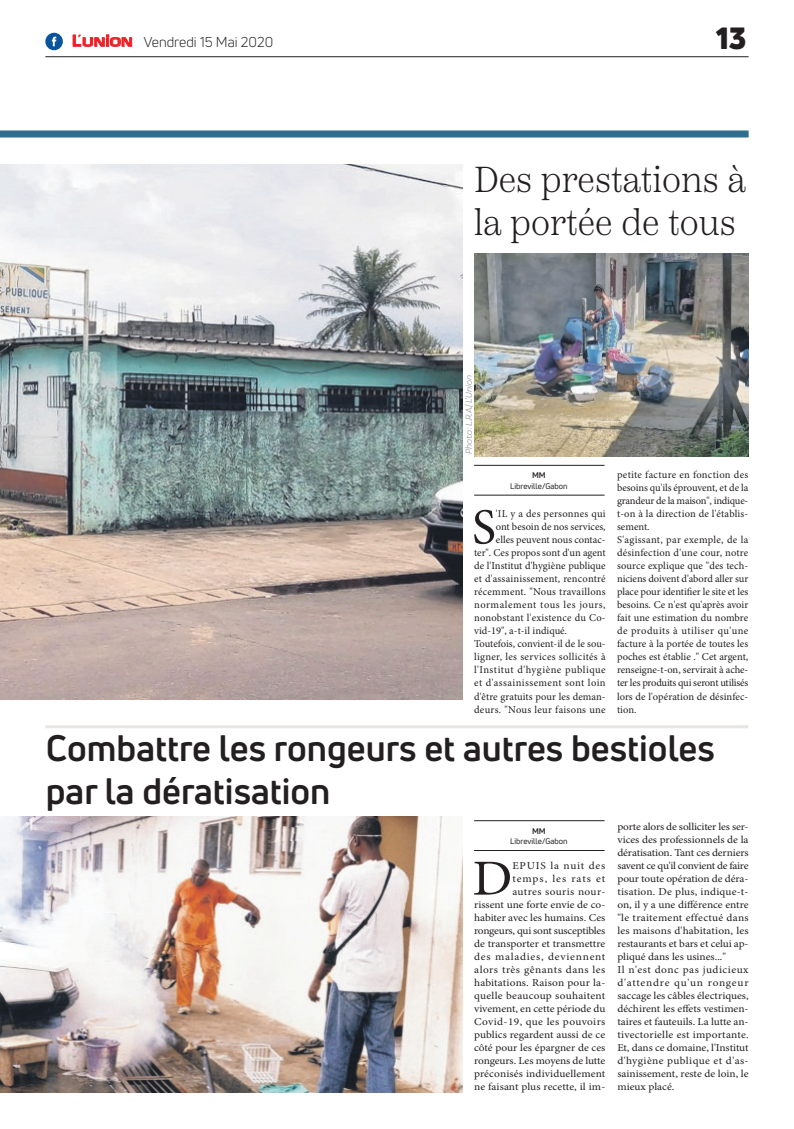
<style>
.page{position:relative;width:794px;height:1129px;background:#fff}
.page>*{position:absolute;margin:0;border:0;box-sizing:border-box;transform-origin:0 0}
.t1{font:50.5px "Minion Pro";color:#231f20}
.t2{font:50.5px "Minion Pro";color:#231f20;scale:1.08 1}
.t3{font:700 36px/43.2px "Uni Neue";color:#231f20}
.t4{font:300 36px/43.2px "Scotch Text";color:#231f20;scale:.94 1}
.t5{font:900 30px "Uni Neue";color:#231f20}
.t6{font:14px "Uni Neue";color:#231f20}
.t7{font:10.5px/13px "Minion Pro";letter-spacing:.005em;color:#231f20;text-align:right;scale:1.08 1}
.t8{font:10.5px/13px "Minion Pro";letter-spacing:.005em;color:#231f20}
.t9{font:10.5px "Minion Pro";letter-spacing:.025em;color:#231f20}
.t10{font:10.5px "Minion Pro";letter-spacing:.03em;color:#231f20}
.t11{font:10.5px "Minion Pro";letter-spacing:.045em;color:#231f20}
.t12{font:10.5px "Minion Pro";letter-spacing:.04em;color:#231f20}
.t13{font:10.5px "Minion Pro";letter-spacing:.05em;color:#231f20}
.t14{font:italic 9px "Praktika";color:#818386}
.t15{font:8px "Uni Neue";color:#231f20}
.t16{font:700 8px "Uni Neue";color:#231f20}
.s1{font-family:"Eurostile";font-weight:600;font-size:15px;color:#ee1d23}
.s2{font-family:"Eurostile";font-weight:600;font-size:11.4px;color:#ee1d23}
</style>
<div class="page">
<hr style="left:45px;top:56px;width:703px;height:1px;background:#231f20">
<div style="left:0;top:130px;width:748px;height:7px;background:#2f6e8c"></div>
<svg style="left:72px;top:34px;width:60px;height:13px"></svg>
<div style="left:45px;top:33px;width:18px;height:17px;background:#08549e;border-radius:50%"></div>
<svg style="left:52px;top:37px;width:4px;height:9px"></svg>
<img style="left:0;top:164px;width:463px;height:535px">
<hr style="left:474px;top:494px;width:130px;height:1px;background:#231f20">
<hr style="left:474px;top:465px;width:130px;height:1px;background:#231f20">
<img style="left:474px;top:253px;width:274px;height:203px">
<hr style="left:474px;top:849px;width:130px;height:1px;background:#231f20">
<hr style="left:474px;top:820px;width:130px;height:1px;background:#231f20">
<hr style="left:45px;top:725px;width:703px;height:3px;background:#e8e6e0">
<img style="left:0;top:816px;width:463px;height:275px">
<h3 class="t6" style="left:72px;top:33px;width:203px"><span class="s1">L</span><span class="s2">UNION</span> Vendredi 15 Mai 2020</h3>
<h3 class="t5" style="left:716px;top:17px;width:32px">13</h3>
<h2 class="t4" style="left:474px;top:158px;width:290px">Des prestations à la portée de tous</h2>
<p class="t14" style="left:462px;top:454px;width:80px;rotate:-90deg">Photo : L.R.A./ L’Union</p>
<p class="t16" style="left:532px;top:470px;width:15px">MM</p>
<p class="t15" style="left:510px;top:481px;width:59px">Libreville/Gabon</p>
<h1 class="t1" style="left:472px;top:493px;width:25px">S</h1>
<p class="t9" style="left:496px;top:507px;width:111px">'IL y a des personnes qui</p>
<p class="t8" style="left:496px;top:520px;width:111px">ont besoin de nos services,</p>
<p class="t8" style="left:496px;top:533px;width:111px">elles peuvent nous contac-</p>
<p class="t8" style="left:474px;top:546px;width:133px">ter". Ces propos sont d'un agent</p>
<p class="t8" style="left:474px;top:559px;width:133px">de l'Institut d'hygiène publique</p>
<p class="t8" style="left:474px;top:572px;width:133px">et d'assainissement, rencontré</p>
<p class="t9" style="left:474px;top:585px;width:133px">récemment. "Nous travaillons</p>
<p class="t13" style="left:474px;top:598px;width:133px">normalement tous les jours,</p>
<p class="t8" style="left:474px;top:611px;width:133px">nonobstant l'existence du Co-</p>
<p class="t8" style="left:474px;top:624px;width:94px">vid-19", a-t-il indiqué.</p>
<p class="t8" style="left:474px;top:637px;width:133px">Toutefois, convient-il de le sou-</p>
<p class="t10" style="left:474px;top:650px;width:133px">ligner, les services sollicités à</p>
<p class="t11" style="left:474px;top:663px;width:133px">l'Institut d'hygiène publique</p>
<p class="t12" style="left:474px;top:676px;width:133px">et d'assainissement sont loin</p>
<p class="t8" style="left:474px;top:689px;width:133px">d'être gratuits pour les deman-</p>
<p class="t9" style="left:474px;top:702px;width:133px">deurs. "Nous leur faisons une</p>
<p class="t8" style="left:617px;top:468px;width:133px">petite facture en fonction des besoins qu'ils éprouvent, et de la grandeur de la maison", indique&shy;t-on à la direction de l'établis&shy;sement.<br>S'agissant, par exemple, de la désinfection d'une cour, notre source explique que "des tech&shy;niciens doivent d'abord aller sur place pour identifier le site et les besoins. Ce n'est qu'après avoir fait une estimation du nombre de produits à utiliser qu'une facture à la portée de toutes les poches est établie ." Cet argent, renseigne-t-on, servirait à ache&shy;ter les produits qui seront utilisés lors de l'opération de désinfec&shy;tion.</p>
<h2 class="t3" style="left:46px;top:725px;width:670px">Combattre les rongeurs et autres bestioles par la dératisation</h2>
<p class="t16" style="left:532px;top:825px;width:15px">MM</p>
<p class="t15" style="left:510px;top:836px;width:59px">Libreville/Gabon</p>
<p class="t7" style="left:617px;top:819px;width:123px;text-align:left">porte alors de solliciter les ser&shy;vices des professionnels de la dératisation. Tant ces derniers savent ce qu'il convient de faire pour toute opération de déra&shy;tisation. De plus, indique-t&shy;on, il y a une différence entre "le traitement effectué dans les maisons d'habitation, les restaurants et bars et celui ap&shy;pliqué dans les usines..."<br>Il n'est donc pas judicieux d'attendre qu'un rongeur saccage les câbles électriques, déchirent les effets vestimen&shy;taires et fauteuils. La lutte an&shy;tivectorielle est importante.<br>Et, dans ce domaine, l'Institut d'hygiène publique et d'as&shy;sainissement, reste de loin, le mieux placé.</p>
<p class="t7" style="left:474px;top:858px;width:123px">EPUIS la nuit des<br>temps, les rats et<br>autres souris nour-<br>rissent une forte envie de co&shy;habiter avec les humains. Ces rongeurs, qui sont susceptibles de transporter et transmettre des maladies, deviennent alors très gênants dans les habitations. Raison pour la&shy;quelle beaucoup souhaitent vivement, en cette période du<br>Covid-19, que les pouvoirs publics regardent aussi de ce côté pour les épargner de ces rongeurs. Les moyens de lutte préconisés individuellement ne faisant plus recette, il im-</p>
<h1 class="t2" style="left:472px;top:844px;width:39px">D</h1>
</div>
